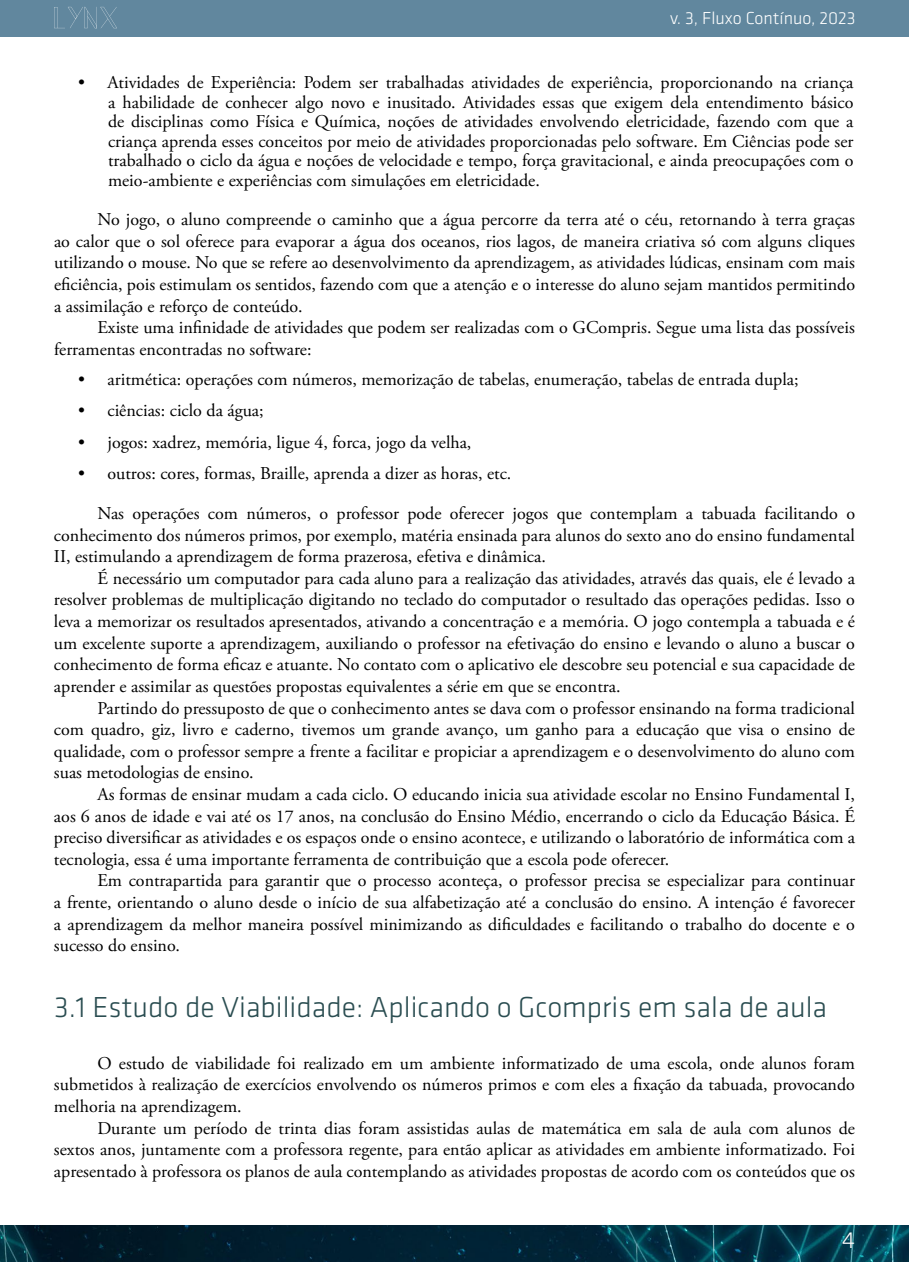
<style>
.page{position:relative;width:909px;height:1262px;background:#fff}
.page>*{position:absolute;margin:0;border:0;box-sizing:border-box;transform-origin:0 0}
.t1{font:300 30px "Klavika";color:#2a4d51}
.t2{font:300 24px "Klavika";color:#fff}
.t3{font:18px/21.6px "Adobe Garamond Pro";color:#000;text-align:justify}
.t4{font:300 18px "Klavika";color:#fff}
</style>
<div class="page">
<img style="left:0;top:1225px;width:909px;height:37px">
<div style="left:0;top:0;width:909px;height:36px;background:#61879e"></div>
<svg style="left:54px;top:7px;width:63px;height:22px"></svg>
<p class="t4" style="left:670px;top:8px;width:187px">v. 3, Fluxo Contínuo, 2023</p>
<p class="t3" style="left:108px;top:73px;width:747px;line-height:19.5px;text-indent:-30px">• Atividades de Experiência: Podem ser trabalhadas atividades de experiência, proporcionando na criança a habilidade de conhecer algo novo e inusitado. Atividades essas que exigem dela entendimento básico de disciplinas como Física e Química, noções de atividades envolvendo eletricidade, fazendo com que a criança aprenda esses conceitos por meio de atividades proporcionadas pelo software. Em Ciências pode ser trabalhado o ciclo da água e noções de velocidade e tempo, força gravitacional, e ainda preocupações com o meio-ambiente e experiências com simulações em eletricidade.</p>
<p class="t3" style="left:54px;top:209px;width:803px;text-indent:44px">No jogo, o aluno compreende o caminho que a água percorre da terra até o céu, retornando à terra graças ao calor que o sol oferece para evaporar a água dos oceanos, rios lagos, de maneira criativa só com alguns cliques utilizando o mouse. No que se refere ao desenvolvimento da aprendizagem, as atividades lúdicas, ensinam com mais eficiência, pois estimulam os sentidos, fazendo com que a atenção e o interesse do aluno sejam mantidos permitindo a assimilação e reforço de conteúdo.</p>
<p class="t3" style="left:54px;top:317px;width:802px;text-indent:44px">Existe uma infinidade de atividades que podem ser realizadas com o GCompris. Segue uma lista das possíveis ferramentas encontradas no software:</p>
<p class="t3" style="left:78px;top:369px;width:722px">• aritmética: operações com números, memorização de tabelas, enumeração, tabelas de entrada dupla;</p>
<p class="t3" style="left:78px;top:400px;width:187px">• ciências: ciclo da água;</p>
<p class="t3" style="left:78px;top:432px;width:395px">• jogos: xadrez, memória, ligue 4, forca, jogo da velha,</p>
<p class="t3" style="left:97px;top:454px;width:759px;line-height:39.6px;text-indent:-19px">• outros: cores, formas, Braille, aprenda a dizer as horas, etc.<br>Nas operações com números, o professor pode oferecer jogos que contemplam a tabuada facilitando o</p>
<p class="t3" style="left:54px;top:525px;width:802px">conhecimento dos números primos, por exemplo, matéria ensinada para alunos do sexto ano do ensino fundamental<br>II, estimulando a aprendizagem de forma prazerosa, efetiva e dinâmica.</p>
<p class="t3" style="left:54px;top:568px;width:803px;text-indent:44px">É necessário um computador para cada aluno para a realização das atividades, através das quais, ele é levado a resolver problemas de multiplicação digitando no teclado do computador o resultado das operações pedidas. Isso o leva a memorizar os resultados apresentados, ativando a concentração e a memória. O jogo contempla a tabuada e é um excelente suporte a aprendizagem, auxiliando o professor na efetivação do ensino e levando o aluno a buscar o conhecimento de forma eficaz e atuante. No contato com o aplicativo ele descobre seu potencial e sua capacidade de aprender e assimilar as questões propostas equivalentes a série em que se encontra.</p>
<p class="t3" style="left:54px;top:697px;width:803px;text-indent:44px">Partindo do pressuposto de que o conhecimento antes se dava com o professor ensinando na forma tradicional com quadro, giz, livro e caderno, tivemos um grande avanço, um ganho para a educação que visa o ensino de qualidade, com o professor sempre a frente a facilitar e propiciar a aprendizagem e o desenvolvimento do aluno com suas metodologias de ensino.</p>
<p class="t3" style="left:54px;top:784px;width:803px;text-indent:44px">As formas de ensinar mudam a cada ciclo. O educando inicia sua atividade escolar no Ensino Fundamental I, aos 6 anos de idade e vai até os 17 anos, na conclusão do Ensino Médio, encerrando o ciclo da Educação Básica. É preciso diversificar as atividades e os espaços onde o ensino acontece, e utilizando o laboratório de informática com a tecnologia, essa é uma importante ferramenta de contribuição que a escola pode oferecer.</p>
<p class="t3" style="left:54px;top:870px;width:803px;text-indent:44px">Em contrapartida para garantir que o processo aconteça, o professor precisa se especializar para continuar a frente, orientando o aluno desde o início de sua alfabetização até a conclusão do ensino. A intenção é favorecer a aprendizagem da melhor maneira possível minimizando as dificuldades e facilitando o trabalho do docente e o sucesso do ensino.</p>
<h1 class="t1" style="left:54px;top:991px;width:775px">3.1 Estudo de Viabilidade: Aplicando o Gcompris em sala de aula</h1>
<p class="t3" style="left:54px;top:1053px;width:802px;text-indent:44px">O estudo de viabilidade foi realizado em um ambiente informatizado de uma escola, onde alunos foram submetidos à realização de exercícios envolvendo os números primos e com eles a fixação da tabuada, provocando melhoria na aprendizagem.</p>
<p class="t3" style="left:54px;top:1117px;width:803px;text-indent:44px">Durante um período de trinta dias foram assistidas aulas de matemática em sala de aula com alunos de sextos anos, juntamente com a professora regente, para então aplicar as atividades em ambiente informatizado. Foi apresentado à professora os planos de aula contemplando as atividades propostas de acordo com os conteúdos que os</p>
<h2 class="t2" style="left:842px;top:1227px;width:14px">4</h2>
</div>
